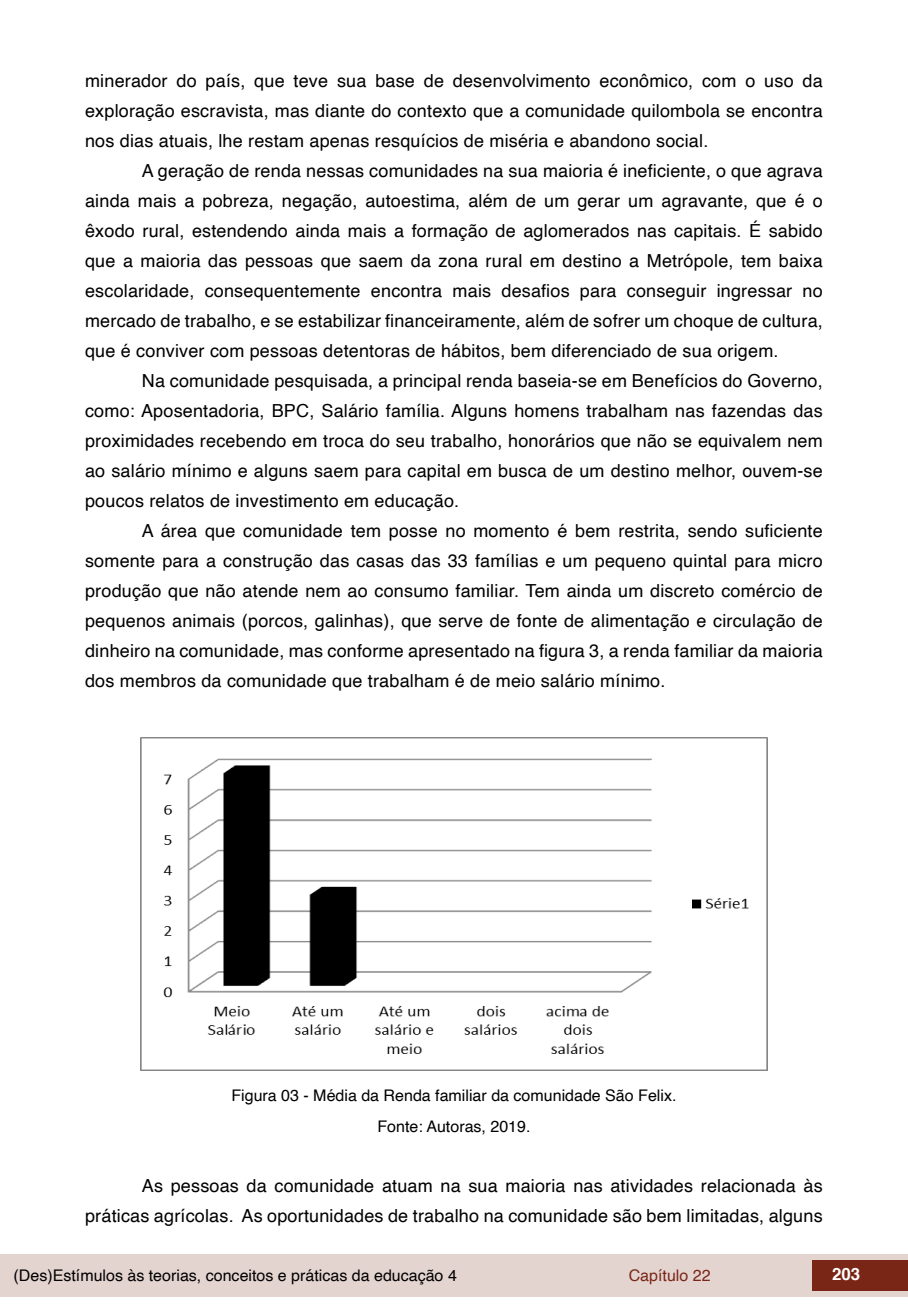
<style>
.page{position:relative;width:908px;height:1304px;background:#fff}
.page>*{position:absolute;margin:0;border:0;box-sizing:border-box;transform-origin:0 0}
.t1{font:18px/30px "Helvetica";letter-spacing:.01em;color:#000;text-align:justify}
.t2{font:700 16.8px "Helvetica";color:#fff}
.t3{font:16px/30.6px "Helvetica";color:#000;text-align:center}
.t4{font:16px "Helvetica";color:#7a2616}
</style>
<div class="page">
<div style="left:0;top:1254px;width:906px;height:43px;background:#e4d4d0"></div>
<div style="left:812px;top:1261px;width:95px;height:30px;background:#7a2616"></div>
<img style="left:140px;top:737px;width:627px;height:333px">
<p class="t1" style="left:85px;top:66px;width:738px">minerador do país, que teve sua base de desenvolvimento econômico, com o uso da exploração escravista, mas diante do contexto que a comunidade quilombola se encontra nos dias atuais, lhe restam apenas resquícios de miséria e abandono social.</p>
<p class="t1" style="left:85px;top:156px;width:739px;text-indent:57px">A geração de renda nessas comunidades na sua maioria é ineficiente, o que agrava ainda mais a pobreza, negação, autoestima, além de um gerar um agravante, que é o êxodo rural, estendendo ainda mais a formação de aglomerados nas capitais. É sabido que a maioria das pessoas que saem da zona rural em destino a Metrópole, tem baixa escolaridade, consequentemente encontra mais desafios para conseguir ingressar no mercado de trabalho, e se estabilizar financeiramente, além de sofrer um choque de cultura, que é conviver com pessoas detentoras de hábitos, bem diferenciado de sua origem.</p>
<p class="t1" style="left:85px;top:366px;width:738px;text-indent:57px">Na comunidade pesquisada, a principal renda baseia-se em Benefícios do Governo, como: Aposentadoria, BPC, Salário família. Alguns homens trabalham nas fazendas das proximidades recebendo em troca do seu trabalho, honorários que não se equivalem nem ao salário mínimo e alguns saem para capital em busca de um destino melhor, ouvem-se poucos relatos de investimento em educação.</p>
<p class="t1" style="left:85px;top:517px;width:738px;text-indent:57px">A área que comunidade tem posse no momento é bem restrita, sendo suficiente somente para a construção das casas das 33 famílias e um pequeno quintal para micro produção que não atende nem ao consumo familiar. Tem ainda um discreto comércio de pequenos animais (porcos, galinhas), que serve de fonte de alimentação e circulação de dinheiro na comunidade, mas conforme apresentado na figura 3, a renda familiar da maioria dos membros da comunidade que trabalham é de meio salário mínimo.</p>
<p class="t3" style="left:231px;top:1081px;width:446px">Figura 03 - Média da Renda familiar da comunidade São Felix.<br>Fonte: Autoras, 2019.</p>
<p class="t1" style="left:85px;top:1171px;width:738px;text-align:right">As pessoas da comunidade atuam na sua maioria nas atividades relacionada às práticas agrícolas. As oportunidades de trabalho na comunidade são bem limitadas, alguns</p>
<p class="t3" style="left:14px;top:1260px;width:444px">(Des)Estímulos às teorias, conceitos e práticas da educação 4</p>
<p class="t4" style="left:628px;top:1263px;width:83px">Capítulo 22</p>
<p class="t2" style="left:831px;top:1261px;width:30px">203</p>
</div>
